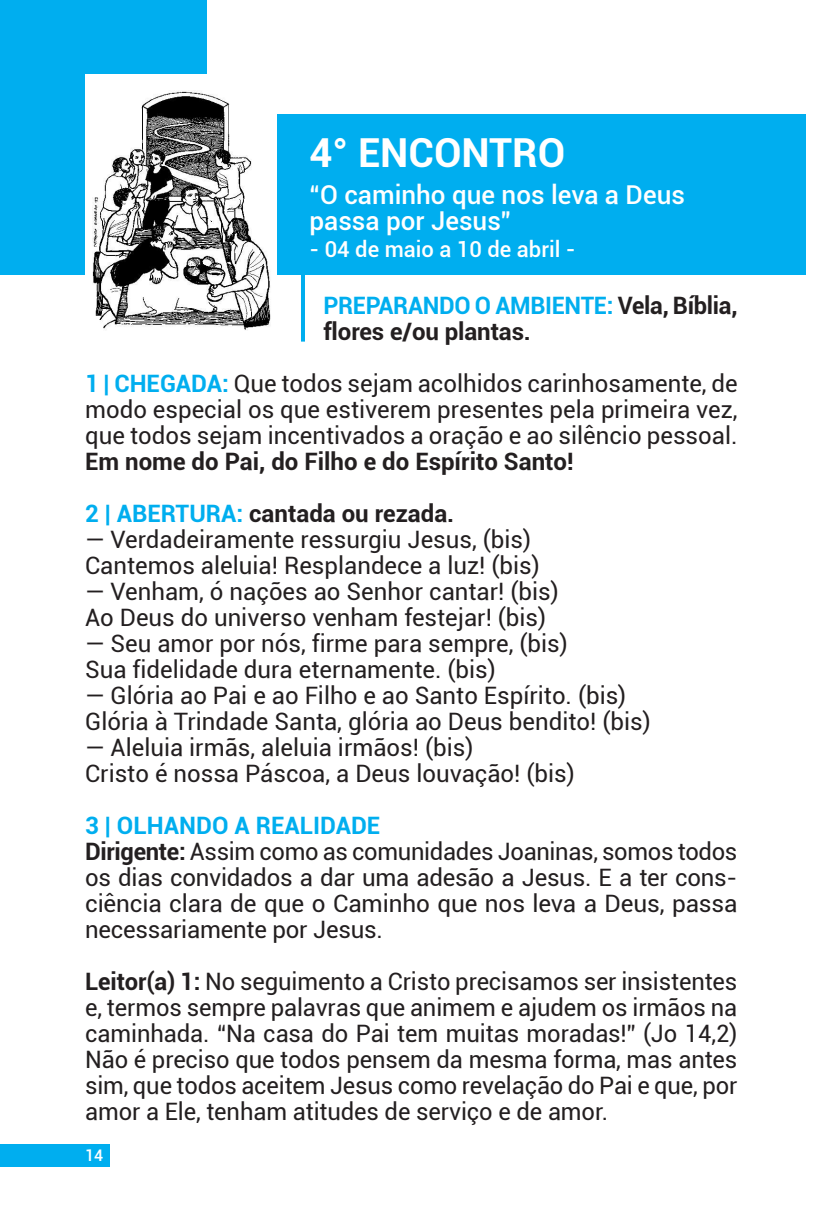
<style>
.page{position:relative;width:834px;height:1219px;background:#fff}
.page>*{position:absolute;margin:0;border:0;box-sizing:border-box;transform-origin:0 0}
.t1{font:700 40px "Roboto";color:#fff}
.t2{font:500 26px/26px "Roboto";color:#fff}
.t3{font:24px/26px "Roboto";color:#231f20;text-align:justify}
.t4{font:700 24px/26px "Roboto";color:#231f20}
.t5{font:500 22px "Roboto";color:#fff}
.t6{font:500 16px "Roboto";color:#fff}
.s1{color:#00aeef}
.s2{font-weight:700;color:#00aeef}
.s3{font-weight:700}
</style>
<div class="page">
<div style="left:0;top:1144px;width:109px;height:22px;background:#00aeef"></div>
<div style="left:120px;top:115px;width:685px;height:160px;background:#00aeef"></div>
<div style="left:0;top:0;width:206px;height:275px;background:#00aeef"></div>
<div style="left:85px;top:74px;width:191px;height:258px;background:#fff"></div>
<img style="left:92px;top:91px;width:179px;height:239px">
<hr style="left:301px;top:269px;width:4px;height:73px;background:#00aeef">
<h1 class="t1" style="left:309px;top:124px;width:257px">4° ENCONTRO</h1>
<p class="t2" style="left:309px;top:181px;width:377px">“O caminho que nos leva a Deus passa por Jesus”</p>
<p class="t5" style="left:309px;top:233px;width:268px">- 04 de maio a 10 de abril -</p>
<p class="t4" style="left:323px;top:292px;width:415px"><span class="s1">PREPARANDO O AMBIENTE:</span> Vela, Bíblia, flores e/ou plantas.</p>
<p class="t3" style="left:85px;top:370px;width:654px"><span class="s2">1 | CHEGADA:</span> Que todos sejam acolhidos carinhosamente, de modo especial os que estiverem presentes pela primeira vez, que todos sejam incentivados a oração e ao silêncio pessoal.</p>
<p class="t4" style="left:85px;top:435px;width:490px;line-height:52px">Em nome do Pai, do Filho e do Espírito Santo!<br><span class="s1">2 | ABERTURA:</span> cantada ou rezada.</p>
<p class="t3" style="left:85px;top:526px;width:567px;text-align:left">― Verdadeiramente ressurgiu Jesus, (bis)<br>Cantemos aleluia! Resplandece a luz! (bis)<br>― Venham, ó nações ao Senhor cantar! (bis)<br>Ao Deus do universo venham festejar! (bis)<br>― Seu amor por nós, firme para sempre, (bis)<br>Sua fidelidade dura eternamente. (bis)<br>― Glória ao Pai e ao Filho e ao Santo Espírito. (bis)<br>Glória à Trindade Santa, glória ao Deus bendito! (bis) ― Aleluia irmãs, aleluia irmãos! (bis)<br>Cristo é nossa Páscoa, a Deus louvação! (bis)</p>
<p class="t3" style="left:85px;top:812px;width:653px;text-align:left"><span class="s2">3 | OLHANDO A REALIDADE<br></span><span class="s3">Dirigente:</span> Assim como as comunidades Joaninas, somos todos os dias convidados a dar uma adesão a Jesus. E a ter cons&shy;ciência clara de que o Caminho que nos leva a Deus, passa necessariamente por Jesus.</p>
<p class="t3" style="left:85px;top:968px;width:653px"><span class="s3">Leitor(a) 1:</span> No seguimento a Cristo precisamos ser insistentes e, termos sempre palavras que animem e ajudem os irmãos na caminhada. “Na casa do Pai tem muitas moradas!” (Jo 14,2)<br>Não é preciso que todos pensem da mesma forma, mas antes sim, que todos aceitem Jesus como revelação do Pai e que, por amor a Ele, tenham atitudes de serviço e de amor.</p>
<p class="t6" style="left:85px;top:1144px;width:20px">14</p>
</div>
